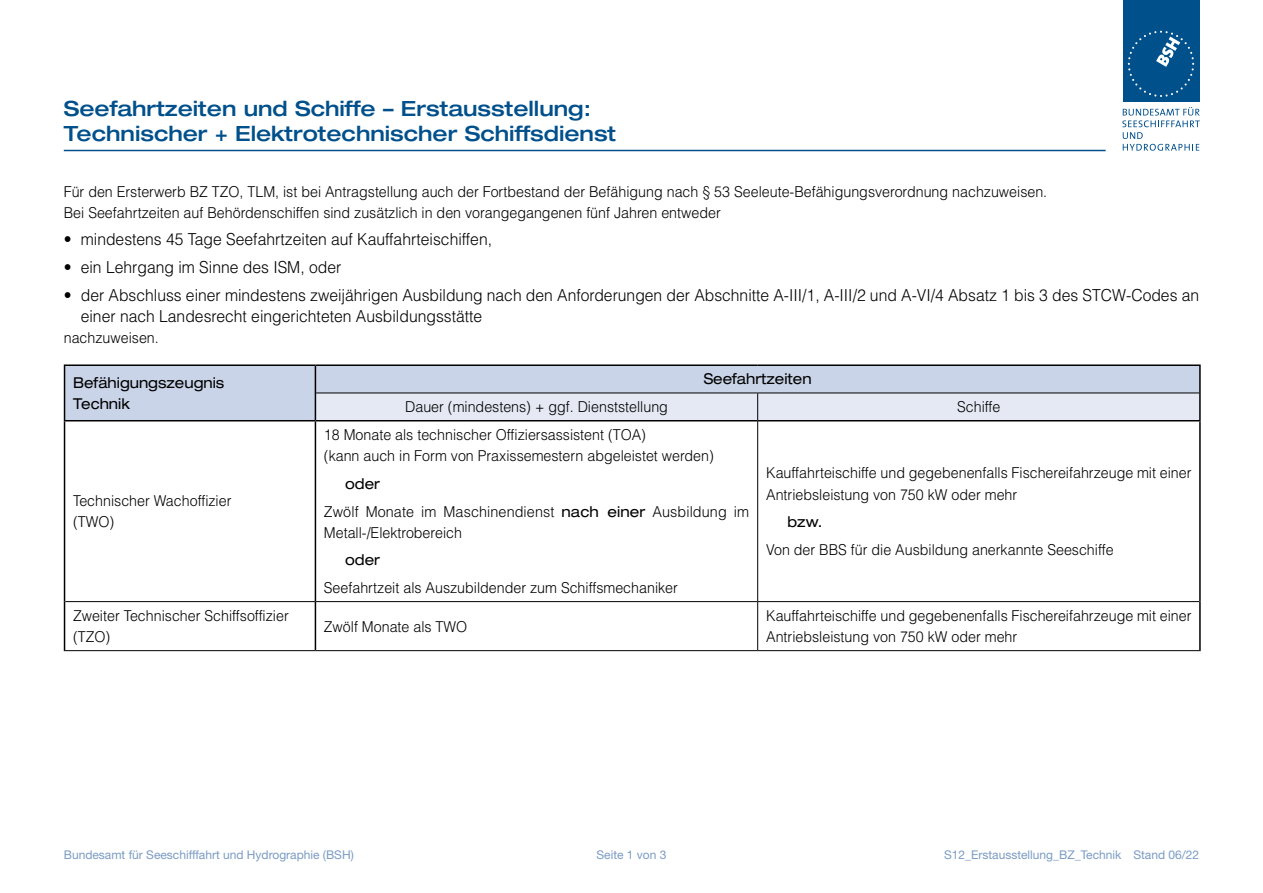
<style>
.page{position:relative;width:1263px;height:893px;background:#fff}
.page>*{position:absolute;margin:0;border:0;box-sizing:border-box;transform-origin:0 0}
.Titel{font:500 expanded 21px/25.5px "Helvetica Neue LT Pro";color:#00508c}
.t1{font:300 16.5px/21.3px "Helvetica LT Std";color:#000;scale:.95 1}
.Text_10pt{font:300 15px/21.3px "Helvetica LT Std";color:#000;scale:.95 1}
.Text_10pt-2{font:300 15px/21.3px "Helvetica LT Std";color:#000;scale:.96 1}
.Text_10pt-3{font:expanded 15px "Helvetica Neue LT Pro";color:#000;scale:.95 1}
.oder{font:expanded 15px "Helvetica Neue LT Pro";color:#000;scale:.95 1}
.t2{font:12px "Helvetica Neue LT Pro";color:#7b9bc4}
.s1{font-family:"Helvetica Neue LT Pro";font-weight:400;font-stretch:expanded}
</style>
<div class="page">
<div style="left:1123px;top:0;width:76px;height:102px;background:#00508c"></div>
<svg style="left:1122px;top:107px;width:78px;height:44px"></svg>
<svg style="left:1128px;top:31px;width:66px;height:66px"></svg>
<hr style="left:64px;top:150px;width:1042px;height:1px;background:#00508c">
<div style="left:65px;top:366px;width:250px;height:54px;background:#cad4e8"></div>
<hr style="left:64px;top:364px;width:251px;height:2px;background:#000">
<hr style="left:315px;top:364px;width:443px;height:2px;background:#000">
<hr style="left:758px;top:364px;width:443px;height:2px;background:#000">
<hr style="left:1199px;top:366px;width:2px;height:27px;background:#000">
<svg style="left:64px;top:366px;width:1px;height:54px"></svg>
<hr style="left:1199px;top:393px;width:2px;height:27px;background:#000">
<hr style="left:64px;top:420px;width:251px;height:1px;background:#000">
<hr style="left:64px;top:421px;width:1px;height:181px;background:#000">
<hr style="left:315px;top:421px;width:1px;height:180px;background:#000">
<hr style="left:758px;top:420px;width:443px;height:1px;background:#000">
<hr style="left:1199px;top:421px;width:2px;height:181px;background:#000">
<hr style="left:64px;top:602px;width:1px;height:48px;background:#000">
<hr style="left:315px;top:602px;width:1px;height:48px;background:#000">
<hr style="left:1199px;top:602px;width:2px;height:48px;background:#000">
<svg style="left:315px;top:366px;width:885px;height:55px;background:#ced5e4"></svg>
<hr style="left:65px;top:601px;width:250px;height:1px;background:#000">
<hr style="left:64px;top:650px;width:251px;height:1px;background:#000">
<hr style="left:757px;top:421px;width:1px;height:180px;background:#000">
<hr style="left:315px;top:601px;width:443px;height:1px;background:#000">
<hr style="left:758px;top:601px;width:441px;height:1px;background:#000">
<hr style="left:757px;top:602px;width:1px;height:48px;background:#000">
<hr style="left:315px;top:650px;width:443px;height:1px;background:#000">
<hr style="left:758px;top:650px;width:443px;height:1px;background:#000">
<p class="Titel" style="left:64px;top:95px;width:554px">Seefahrtzeiten und Schiffe – Erstausstellung:<br>Technischer + Elektrotechnischer Schiffsdienst</p>
<p class="Text_10pt" style="left:64px;top:180px;width:1037px">Für den Ersterwerb BZ TZO, TLM, ist bei Antragstellung auch der Fortbestand der Befähigung nach § 53 Seeleute-Befähigungsverordnung nachzuweisen.</p>
<p class="Text_10pt" style="left:64px;top:202px;width:693px">Bei Seefahrtzeiten auf Behördenschiffen sind zusätzlich in den vorangegangenen fünf Jahren entweder</p>
<p class="t1" style="left:64px;top:229px;width:452px">• mindestens 45 Tage Seefahrtzeiten auf Kauffahrteischiffen,</p>
<p class="t1" style="left:64px;top:256px;width:294px">• ein Lehrgang im Sinne des ISM, oder</p>
<p class="t1" style="left:81px;top:284px;width:1179px;text-indent:-17px">• der Abschluss einer mindestens zweijährigen Ausbildung nach den Anforderungen der Abschnitte A-III/1, A-III/2 und A-VI/4 Absatz 1 bis 3 des STCW-Codes an einer nach Landesrecht eingerichteten Ausbildungsstätte</p>
<p class="Text_10pt" style="left:64px;top:327px;width:102px">nachzuweisen.</p>
<p class="Text_10pt-3" style="left:73px;top:373px;width:161px">Befähigungszeugnis</p>
<p class="Text_10pt-3" style="left:73px;top:394px;width:61px">Technik</p>
<p class="Text_10pt-3" style="left:704px;top:370px;width:115px">Seefahrtzeiten</p>
<p class="Text_10pt" style="left:405px;top:396px;width:278px">Dauer (mindestens) + ggf. Dienststellung</p>
<p class="Text_10pt" style="left:957px;top:396px;width:47px">Schiffe</p>
<p class="Text_10pt" style="left:73px;top:490px;width:168px">Technischer Wachoffizier</p>
<p class="Text_10pt" style="left:73px;top:511px;width:45px">(TWO)</p>
<p class="Text_10pt" style="left:73px;top:605px;width:229px">Zweiter Technischer Schiffsoffizier</p>
<p class="Text_10pt" style="left:73px;top:626px;width:41px">(TZO)</p>
<p class="Text_10pt" style="left:324px;top:424px;width:341px">18 Monate als technischer Offiziersassistent (TOA)</p>
<p class="Text_10pt" style="left:324px;top:445px;width:412px">(kann auch in Form von Praxissemestern abgeleistet werden)</p>
<p class="oder" style="left:345px;top:474px;width:38px">oder</p>
<p class="Text_10pt-2" style="left:324px;top:500px;width:444px">Zwölf Monate im Maschinendienst <span class="s1">nach einer</span> Ausbildung im<br>Metall-/Elektrobereich</p>
<p class="oder" style="left:345px;top:551px;width:38px">oder</p>
<p class="Text_10pt" style="left:324px;top:577px;width:374px">Seefahrtzeit als Auszubildender zum Schiffsmechaniker</p>
<p class="Text_10pt" style="left:766px;top:462px;width:449px">Kauffahrteischiffe und gegebenenfalls Fischereifahrzeuge mit einer<br>Antriebsleistung von 750 kW oder mehr</p>
<p class="oder" style="left:787px;top:512px;width:38px">bzw.</p>
<p class="Text_10pt" style="left:766px;top:539px;width:367px">Von der BBS für die Ausbildung anerkannte Seeschiffe</p>
<p class="Text_10pt" style="left:324px;top:615px;width:152px">Zwölf Monate als TWO</p>
<p class="Text_10pt" style="left:766px;top:605px;width:449px">Kauffahrteischiffe und gegebenenfalls Fischereifahrzeuge mit einer<br>Antriebsleistung von 750 kW oder mehr</p>
<p class="t2" style="left:64px;top:847px;width:292px">Bundesamt für Seeschifffahrt und Hydrographie (BSH)</p>
<p class="t2" style="left:596px;top:847px;width:72px">Seite 1 von 3</p>
<p class="t2" style="left:944px;top:847px;width:257px">S12_Erstausstellung_BZ_Technik Stand 06/22</p>
</div>
